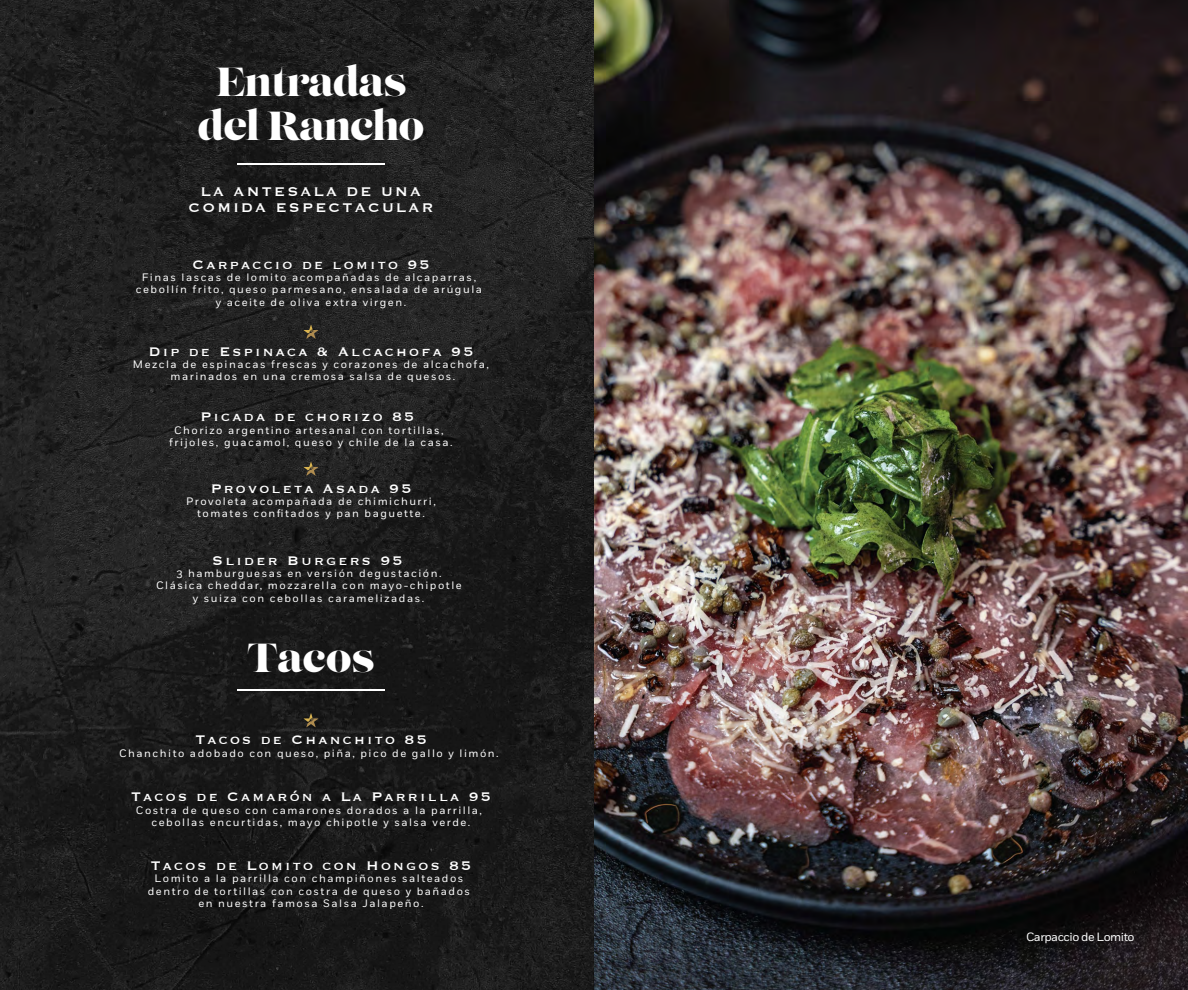
<style>
.page{position:relative;width:1188px;height:990px;background:#fff}
.page>*{position:absolute;margin:0;border:0;box-sizing:border-box;transform-origin:0 0}
.t1{font:40.5px/44.3px "Lust Display";letter-spacing:-.025em;color:#fff;text-align:center}
.t2{font:16.4px/15.9px "Copperplate";letter-spacing:.14em;color:#fff;text-align:center}
.t3{font:16.2px "Copperplate";letter-spacing:.14em;color:#fff}
.t4{font:12px "Fort";letter-spacing:-.04em;color:#fff}
.t5{font:10.8px/12.3px "Fort";letter-spacing:.14em;color:#fff;text-align:center}
</style>
<div class="page">
<img style="left:0;top:0;width:1188px;height:990px">
<hr style="left:237px;top:163px;width:148px;height:2px;background:#fff">
<svg style="left:304px;top:462px;width:14px;height:14px"></svg>
<svg style="left:304px;top:325px;width:14px;height:14px"></svg>
<hr style="left:237px;top:689px;width:148px;height:2px;background:#fff">
<svg style="left:304px;top:713px;width:14px;height:14px"></svg>
<img style="left:594px;top:0;width:593px;height:990px">
<h1 class="t1" style="left:198px;top:61px;width:228px">Entradas del Rancho</h1>
<h2 class="t2" style="left:188px;top:183px;width:247px">LA ANTESALA DE UNA<br>COMIDA ESPECTACULAR</h2>
<h3 class="t3" style="left:192px;top:254px;width:239px">Carpaccio de lomito 95</h3>
<p class="t5" style="left:136px;top:271px;width:348px">Finas lascas de lomito acompañadas de alcaparras, cebollín frito, queso parmesano, ensalada de arúgula y aceite de oliva extra virgen.</p>
<h3 class="t3" style="left:149px;top:341px;width:326px">Dip de Espinaca &amp; Alcachofa 95</h3>
<p class="t5" style="left:133px;top:358px;width:358px">Mezcla de espinacas frescas y corazones de alcachofa, marinados en una cremosa salsa de quesos.</p>
<h3 class="t3" style="left:201px;top:406px;width:215px">Picada de chorizo 85</h3>
<p class="t5" style="left:169px;top:424px;width:285px">Chorizo argentino artesanal con tortillas, frijoles, guacamol, queso y chile de la casa.</p>
<h3 class="t3" style="left:211px;top:478px;width:202px">Provoleta Asada 95</h3>
<p class="t5" style="left:186px;top:495px;width:251px">Provoleta acompañada de chimichurri, tomates confitados y pan baguette.</p>
<h3 class="t3" style="left:212px;top:550px;width:192px">Slider Burgers 95</h3>
<p class="t5" style="left:156px;top:567px;width:307px">3 hamburguesas en versión degustación.<br>Clásica cheddar, mozzarella con mayo-chipotle y suiza con cebollas caramelizadas.</p>
<h1 class="t1" style="left:247px;top:637px;width:129px">Tacos</h1>
<h3 class="t3" style="left:195px;top:729px;width:233px">Tacos de Chanchito 85</h3>
<p class="t5" style="left:119px;top:747px;width:381px">Chanchito adobado con queso, piña, pico de gallo y limón.</p>
<h3 class="t3" style="left:131px;top:787px;width:361px">Tacos de Camarón a La Parrilla 95</h3>
<p class="t5" style="left:136px;top:804px;width:348px">Costra de queso con camarones dorados a la parrilla, cebollas encurtidas, mayo chipotle y salsa verde.</p>
<h3 class="t3" style="left:151px;top:855px;width:322px">Tacos de Lomito con Hongos 85</h3>
<p class="t5" style="left:148px;top:873px;width:324px">Lomito a la parrilla con champiñones salteados dentro de tortillas con costra de queso y bañados en nuestra famosa Salsa Jalapeño.</p>
<p class="t4" style="left:1026px;top:930px;width:110px">Carpaccio de Lomito</p>
</div>
